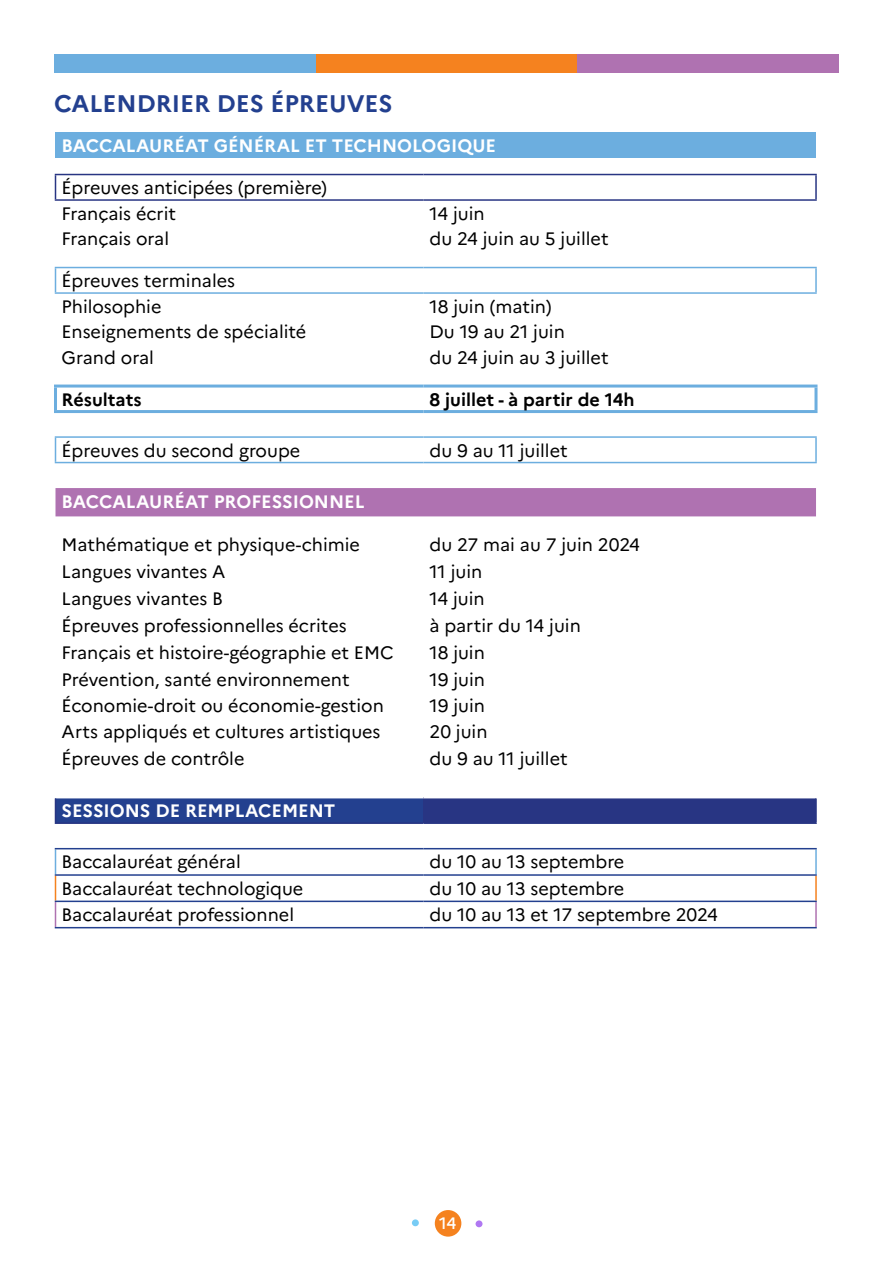
<style>
.page{position:relative;width:893px;height:1263px;background:#fff}
.page>*{position:absolute;margin:0;border:0;box-sizing:border-box;transform-origin:0 0}
.t1{font:54px "Marianne";color:#78ccf5}
.t2{font:54px "Marianne";color:#b078f2}
.t3{font:700 24px "Marianne";color:#23408f}
.t4{font:18px/25.5px "Marianne";color:#000}
.t5{font:700 18px "Marianne";color:#fff}
.t6{font:700 18px "Marianne";color:#000}
.t7{font:500 16.5px "Marianne";color:#fff}
</style>
<div class="page">
<div style="left:435px;top:1210px;width:26px;height:26px;background:#f5821f;border-radius:50%"></div>
<div style="left:54px;top:54px;width:262px;height:18px;background:#6caedf"></div>
<div style="left:317px;top:54px;width:261px;height:18px;background:#f5821f"></div>
<div style="left:577px;top:54px;width:262px;height:18px;background:#af72b1"></div>
<div style="left:56px;top:133px;width:760px;height:25px;background:#6caedf"></div>
<svg style="left:56px;top:175px;width:760px;height:673px"></svg>
<div style="left:56px;top:488px;width:760px;height:28px;background:#af72b1"></div>
<div style="left:56px;top:798px;width:367px;height:25px;background:#23408f"></div>
<div style="left:423px;top:798px;width:393px;height:25px;background:#283583"></div>
<hr style="left:54px;top:385px;width:369px;height:3px;background:#6caedf">
<hr style="left:54px;top:388px;width:3px;height:22px;background:#6caedf">
<hr style="left:423px;top:385px;width:394px;height:3px;background:#6caedf">
<hr style="left:814px;top:388px;width:3px;height:22px;background:#6caedf">
<hr style="left:54px;top:410px;width:369px;height:3px;background:#6caedf">
<hr style="left:423px;top:410px;width:394px;height:3px;background:#6caedf">
<hr style="left:815px;top:849px;width:2px;height:25px;background:#6caedf">
<hr style="left:815px;top:876px;width:2px;height:24px;background:#f5821f">
<hr style="left:55px;top:267px;width:368px;height:1px;background:#6caedf">
<hr style="left:423px;top:267px;width:394px;height:1px;background:#6caedf">
<hr style="left:55px;top:174px;width:368px;height:1px;background:#283583">
<svg style="left:55px;top:175px;width:1px;height:24px"></svg>
<hr style="left:423px;top:174px;width:394px;height:1px;background:#283583">
<hr style="left:815px;top:175px;width:2px;height:24px;background:#283583">
<hr style="left:55px;top:199px;width:368px;height:2px;background:#283583">
<hr style="left:423px;top:199px;width:394px;height:2px;background:#283583">
<hr style="left:55px;top:436px;width:368px;height:2px;background:#6caedf">
<svg style="left:55px;top:438px;width:1px;height:24px"></svg>
<hr style="left:423px;top:436px;width:394px;height:2px;background:#6caedf">
<hr style="left:815px;top:438px;width:2px;height:24px;background:#6caedf">
<hr style="left:55px;top:462px;width:368px;height:1px;background:#6caedf">
<hr style="left:423px;top:462px;width:394px;height:1px;background:#6caedf">
<svg style="left:55px;top:849px;width:1px;height:78px"></svg>
<hr style="left:815px;top:902px;width:2px;height:25px;background:#af72b1">
<hr style="left:55px;top:797px;width:368px;height:1px;background:#fff">
<hr style="left:423px;top:797px;width:394px;height:1px;background:#fff">
<svg style="left:55px;top:798px;width:1px;height:24px"></svg>
<hr style="left:815px;top:798px;width:2px;height:24px;background:#283583">
<hr style="left:55px;top:822px;width:368px;height:2px;background:#283583">
<hr style="left:423px;top:822px;width:394px;height:2px;background:#283583">
<svg style="left:55px;top:268px;width:1px;height:24px"></svg>
<hr style="left:815px;top:268px;width:2px;height:24px;background:#6caedf">
<hr style="left:55px;top:292px;width:368px;height:2px;background:#6caedf">
<hr style="left:423px;top:292px;width:394px;height:2px;background:#6caedf">
<hr style="left:55px;top:848px;width:368px;height:1px;background:#23408f">
<hr style="left:423px;top:848px;width:394px;height:1px;background:#23408f">
<hr style="left:55px;top:874px;width:368px;height:2px;background:#23408f">
<hr style="left:423px;top:874px;width:394px;height:2px;background:#23408f">
<hr style="left:55px;top:900px;width:368px;height:2px;background:#23408f">
<hr style="left:423px;top:900px;width:394px;height:2px;background:#23408f">
<hr style="left:55px;top:927px;width:368px;height:1px;background:#23408f">
<hr style="left:423px;top:927px;width:394px;height:1px;background:#23408f">
<h2 class="t3" style="left:54px;top:88px;width:340px">CALENDRIER DES ÉPREUVES</h2>
<p class="t5" style="left:62px;top:135px;width:436px">BACCALAURÉAT GÉNÉRAL ET TECHNOLOGIQUE</p>
<p class="t4" style="left:62px;top:175px;width:267px">Épreuves anticipées (première)<br>Français écrit</p>
<p class="t4" style="left:429px;top:200px;width:57px">14 juin</p>
<p class="t4" style="left:62px;top:226px;width:109px">Français oral</p>
<p class="t4" style="left:429px;top:226px;width:181px">du 24 juin au 5 juillet</p>
<p class="t4" style="left:62px;top:268px;width:175px">Épreuves terminales<br>Philosophie</p>
<p class="t4" style="left:429px;top:293px;width:124px">18 juin (matin)</p>
<p class="t4" style="left:62px;top:319px;width:246px">Enseignements de spécialité</p>
<p class="t4" style="left:429px;top:319px;width:137px">Du 19 au 21 juin</p>
<p class="t4" style="left:62px;top:344px;width:94px">Grand oral</p>
<p class="t4" style="left:429px;top:344px;width:181px">du 24 juin au 3 juillet</p>
<p class="t6" style="left:62px;top:388px;width:82px">Résultats</p>
<p class="t6" style="left:429px;top:388px;width:207px">8 juillet - à partir de 14h</p>
<p class="t4" style="left:62px;top:437px;width:240px">Épreuves du second groupe</p>
<p class="t4" style="left:429px;top:437px;width:140px">du 9 au 11 juillet</p>
<p class="t5" style="left:62px;top:490px;width:305px">BACCALAURÉAT PROFESSIONNEL</p>
<p class="t4" style="left:62px;top:532px;width:300px">Mathématique et physique-chimie</p>
<p class="t4" style="left:429px;top:532px;width:212px">du 27 mai au 7 juin 2024</p>
<p class="t4" style="left:62px;top:559px;width:166px">Langues vivantes A</p>
<p class="t4" style="left:429px;top:559px;width:54px">11 juin</p>
<p class="t4" style="left:62px;top:586px;width:163px">Langues vivantes B</p>
<p class="t4" style="left:429px;top:586px;width:57px">14 juin</p>
<p class="t4" style="left:62px;top:613px;width:287px">Épreuves professionnelles écrites</p>
<p class="t4" style="left:429px;top:613px;width:153px">à partir du 14 juin</p>
<p class="t4" style="left:62px;top:640px;width:334px">Français et histoire-géographie et EMC</p>
<p class="t4" style="left:429px;top:640px;width:57px">18 juin</p>
<p class="t4" style="left:62px;top:666px;width:290px">Prévention, santé environnement</p>
<p class="t4" style="left:429px;top:666px;width:57px">19 juin</p>
<p class="t4" style="left:62px;top:693px;width:324px">Économie-droit ou économie-gestion</p>
<p class="t4" style="left:429px;top:693px;width:57px">19 juin</p>
<p class="t4" style="left:62px;top:719px;width:321px">Arts appliqués et cultures artistiques</p>
<p class="t4" style="left:429px;top:719px;width:60px">20 juin</p>
<p class="t4" style="left:62px;top:745px;width:184px">Épreuves de contrôle</p>
<p class="t4" style="left:429px;top:745px;width:140px">du 9 au 11 juillet</p>
<p class="t5" style="left:62px;top:800px;width:275px">SESSIONS DE REMPLACEMENT</p>
<p class="t4" style="left:62px;top:849px;width:181px">Baccalauréat général</p>
<p class="t4" style="left:429px;top:849px;width:196px">du 10 au 13 septembre</p>
<p class="t4" style="left:62px;top:875px;width:243px">Baccalauréat technologique</p>
<p class="t4" style="left:429px;top:875px;width:196px">du 10 au 13 septembre</p>
<p class="t4" style="left:62px;top:902px;width:234px">Baccalauréat professionnel</p>
<p class="t4" style="left:429px;top:902px;width:290px">du 10 au 13 et 17 septembre 2024</p>
<h1 class="t1" style="left:408px;top:1173px;width:16px">.</h1>
<p class="t7" style="left:439px;top:1212px;width:19px">14</p>
<h1 class="t2" style="left:472px;top:1174px;width:16px">.</h1>
</div>
